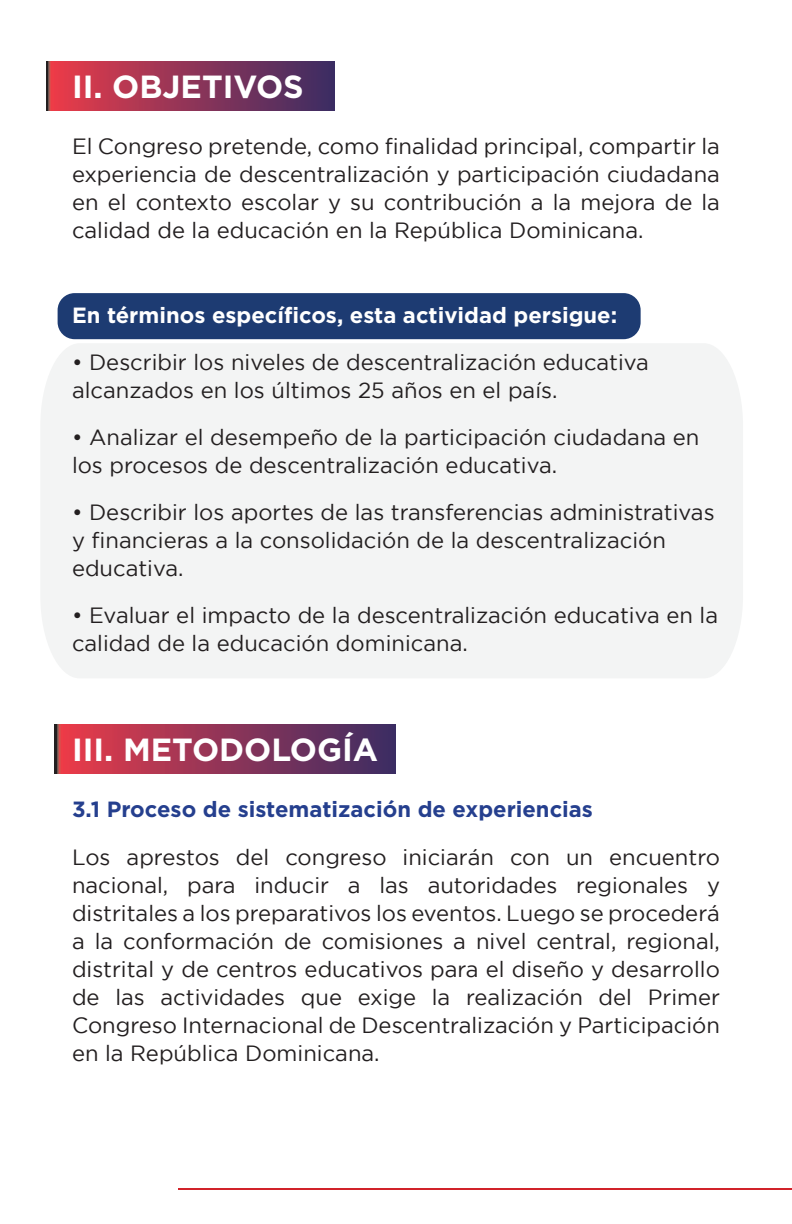
<style>
.page{position:relative;width:792px;height:1224px;background:#fff}
.page>*{position:absolute;margin:0;border:0;box-sizing:border-box;transform-origin:0 0}
.paragraph{font:700 32px "Gotham";color:#fff}
.paragraph-2{font:22px/28px "Gotham";color:#231f20}
.paragraph-3{font:700 22px "Gotham";color:#fff}
.paragraph-4{font:700 22px "Gotham";color:#253f8e}
</style>
<div class="page">
<hr style="left:178px;top:1188px;width:614px;height:1px;background:#d1232a">
<div style="left:46px;top:62px;width:288px;height:49px;background:linear-gradient(to right,#e73d4a,#3c2c64)"></div>
<div style="left:55px;top:725px;width:341px;height:49px;background:linear-gradient(to right,#e73d4a,#3b2c64)"></div>
<div style="left:41px;top:344px;width:702px;height:334px;background:#f3f4f4"></div>
<div style="left:58px;top:293px;width:583px;height:46px;background:#1d3b72;border-radius:17px"></div>
<p class="paragraph" style="left:72px;top:65px;width:233px">II. OBJETIVOS</p>
<p class="paragraph-2" style="left:72px;top:131px;width:650px;text-align:justify">El Congreso pretende, como finalidad principal, compartir la experiencia de descentralización y participación ciudadana en el contexto escolar y su contribución a la mejora de la calidad de la educación en la República Dominicana.</p>
<p class="paragraph-3" style="left:72px;top:300px;width:547px">En términos específicos, esta actividad persigue:</p>
<p class="paragraph-2" style="left:72px;top:347px;width:579px">• Describir los niveles de descentralización educativa alcanzados en los últimos 25 años en el país.</p>
<p class="paragraph-2" style="left:72px;top:422px;width:629px">• Analizar el desempeño de la participación ciudadana en los procesos de descentralización educativa.</p>
<p class="paragraph-2" style="left:72px;top:497px;width:644px">• Describir los aportes de las transferencias administrativas y financieras a la consolidación de la descentralización educativa.</p>
<p class="paragraph-2" style="left:72px;top:600px;width:648px">• Evaluar el impacto de la descentralización educativa en la calidad de la educación dominicana.</p>
<p class="paragraph" style="left:72px;top:728px;width:308px">III. METODOLOGÍA</p>
<p class="paragraph-4" style="left:72px;top:794px;width:522px">3.1 Proceso de sistematización de experiencias</p>
<p class="paragraph-2" style="left:72px;top:842px;width:650px;text-align:justify">Los aprestos del congreso iniciarán con un encuentro nacional, para inducir a las autoridades regionales y distritales a los preparativos los eventos. Luego se procederá a la conformación de comisiones a nivel central, regional, distrital y de centros educativos para el diseño y desarrollo de las actividades que exige la realización del Primer Congreso Internacional de Descentralización y Participación en la República Dominicana.</p>
</div>
